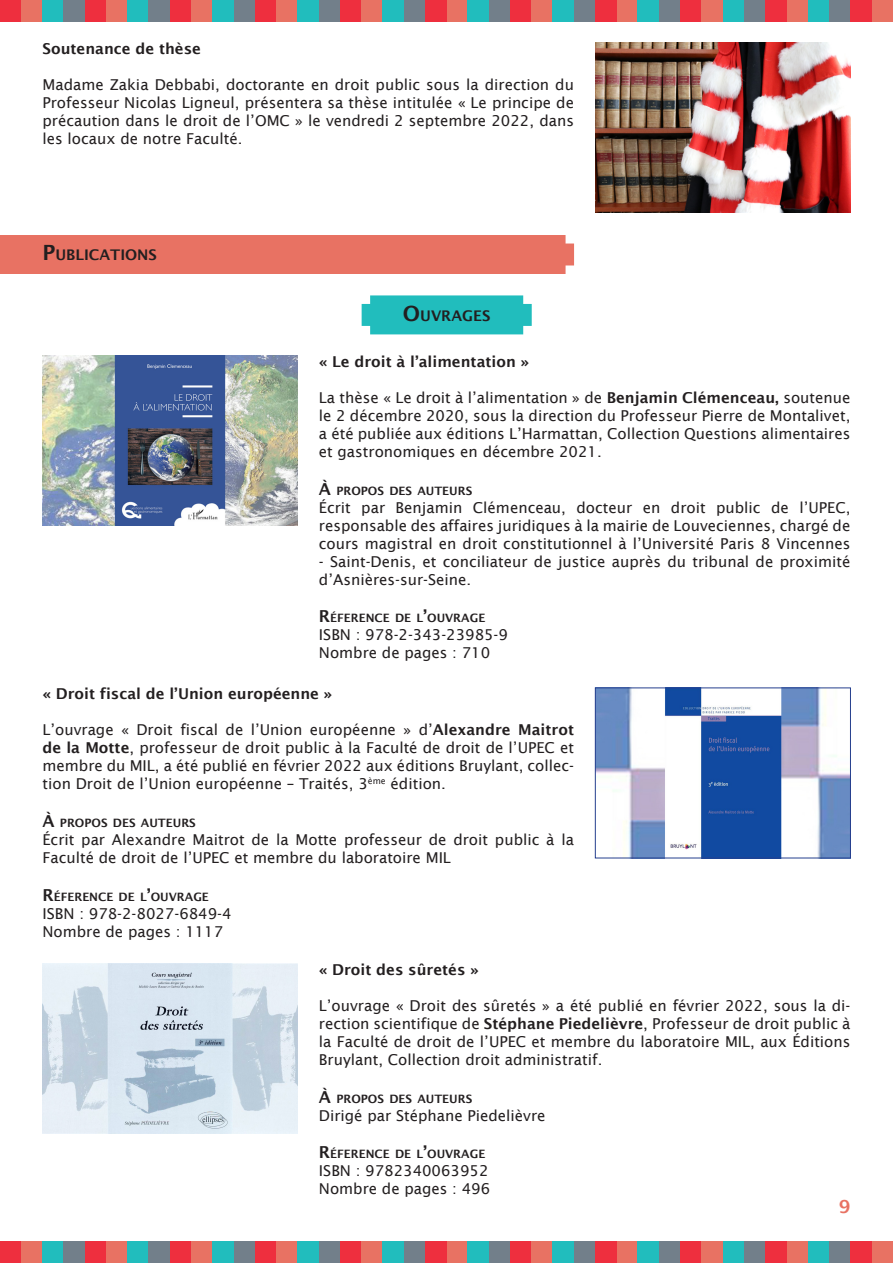
<style>
.page{position:relative;width:893px;height:1263px;background:#fff}
.page>*{position:absolute;margin:0;border:0;box-sizing:border-box;transform-origin:0 0}
.t1{font:600 18px "Lucida Sans";color:#e87263}
.t2{font:15px/18px "Lucida Sans";color:#231f20;text-align:justify}
.t3{font:600 15px "Lucida Sans";color:#231f20}
.t4{font:600 14.7px "Lucida Sans";color:#231f20}
.t5{font:600 11.55px "Lucida Sans";color:#231f20}
.s1{font-size:21px}
.s2{font-weight:600}
.s3{font-size:16.5px}
</style>
<div class="page">
<div style="left:0;top:0;width:21px;height:21px;background:#ee2f3e"></div>
<div style="left:21px;top:0;width:22px;height:21px;background:#e87263"></div>
<div style="left:446px;top:0;width:22px;height:21px;background:#e87263"></div>
<div style="left:617px;top:0;width:21px;height:21px;background:#e87263"></div>
<div style="left:43px;top:0;width:21px;height:21px;background:#21bdbd"></div>
<div style="left:468px;top:0;width:21px;height:21px;background:#21bdbd"></div>
<div style="left:638px;top:0;width:21px;height:21px;background:#21bdbd"></div>
<div style="left:64px;top:0;width:21px;height:21px;background:#727f8a"></div>
<div style="left:489px;top:0;width:21px;height:21px;background:#727f8a"></div>
<div style="left:659px;top:0;width:21px;height:21px;background:#727f8a"></div>
<div style="left:85px;top:0;width:21px;height:21px;background:#ee2f3e"></div>
<div style="left:510px;top:0;width:21px;height:21px;background:#ee2f3e"></div>
<div style="left:680px;top:0;width:22px;height:21px;background:#ee2f3e"></div>
<div style="left:106px;top:0;width:22px;height:21px;background:#e87263"></div>
<div style="left:531px;top:0;width:22px;height:21px;background:#e87263"></div>
<div style="left:702px;top:0;width:21px;height:21px;background:#e87263"></div>
<div style="left:787px;top:0;width:21px;height:21px;background:#e87263"></div>
<div style="left:872px;top:0;width:21px;height:21px;background:#e87263"></div>
<div style="left:128px;top:0;width:21px;height:21px;background:#21bdbd"></div>
<div style="left:553px;top:0;width:21px;height:21px;background:#21bdbd"></div>
<div style="left:723px;top:0;width:21px;height:21px;background:#21bdbd"></div>
<div style="left:808px;top:0;width:21px;height:21px;background:#21bdbd"></div>
<div style="left:149px;top:0;width:21px;height:21px;background:#727f8a"></div>
<div style="left:574px;top:0;width:21px;height:21px;background:#727f8a"></div>
<div style="left:744px;top:0;width:21px;height:21px;background:#727f8a"></div>
<div style="left:829px;top:0;width:21px;height:21px;background:#727f8a"></div>
<div style="left:170px;top:0;width:21px;height:21px;background:#ee2f3e"></div>
<div style="left:595px;top:0;width:22px;height:21px;background:#ee2f3e"></div>
<div style="left:765px;top:0;width:22px;height:21px;background:#ee2f3e"></div>
<div style="left:850px;top:0;width:22px;height:21px;background:#ee2f3e"></div>
<div style="left:191px;top:0;width:22px;height:21px;background:#e87263"></div>
<div style="left:213px;top:0;width:21px;height:21px;background:#21bdbd"></div>
<div style="left:234px;top:0;width:21px;height:21px;background:#727f8a"></div>
<div style="left:255px;top:0;width:21px;height:21px;background:#ee2f3e"></div>
<div style="left:276px;top:0;width:22px;height:21px;background:#e87263"></div>
<div style="left:298px;top:0;width:21px;height:21px;background:#21bdbd"></div>
<div style="left:319px;top:0;width:21px;height:21px;background:#727f8a"></div>
<div style="left:340px;top:0;width:21px;height:21px;background:#ee2f3e"></div>
<div style="left:361px;top:0;width:22px;height:21px;background:#e87263"></div>
<div style="left:383px;top:0;width:21px;height:21px;background:#21bdbd"></div>
<div style="left:404px;top:0;width:21px;height:21px;background:#727f8a"></div>
<div style="left:425px;top:0;width:21px;height:21px;background:#ee2f3e"></div>
<div style="left:0;top:1242px;width:21px;height:21px;background:#ee2f3e"></div>
<div style="left:21px;top:1242px;width:22px;height:21px;background:#e87263"></div>
<div style="left:446px;top:1242px;width:22px;height:21px;background:#e87263"></div>
<div style="left:617px;top:1242px;width:21px;height:21px;background:#e87263"></div>
<div style="left:43px;top:1242px;width:21px;height:21px;background:#21bdbd"></div>
<div style="left:468px;top:1242px;width:21px;height:21px;background:#21bdbd"></div>
<div style="left:638px;top:1242px;width:21px;height:21px;background:#21bdbd"></div>
<div style="left:64px;top:1242px;width:21px;height:21px;background:#727f8a"></div>
<div style="left:489px;top:1242px;width:21px;height:21px;background:#727f8a"></div>
<div style="left:659px;top:1242px;width:21px;height:21px;background:#727f8a"></div>
<div style="left:85px;top:1242px;width:21px;height:21px;background:#ee2f3e"></div>
<div style="left:510px;top:1242px;width:21px;height:21px;background:#ee2f3e"></div>
<div style="left:680px;top:1242px;width:22px;height:21px;background:#ee2f3e"></div>
<div style="left:106px;top:1242px;width:22px;height:21px;background:#e87263"></div>
<div style="left:531px;top:1242px;width:22px;height:21px;background:#e87263"></div>
<div style="left:702px;top:1242px;width:21px;height:21px;background:#e87263"></div>
<div style="left:787px;top:1242px;width:21px;height:21px;background:#e87263"></div>
<div style="left:872px;top:1242px;width:21px;height:21px;background:#e87263"></div>
<div style="left:128px;top:1242px;width:21px;height:21px;background:#21bdbd"></div>
<div style="left:553px;top:1242px;width:21px;height:21px;background:#21bdbd"></div>
<div style="left:723px;top:1242px;width:21px;height:21px;background:#21bdbd"></div>
<div style="left:808px;top:1242px;width:21px;height:21px;background:#21bdbd"></div>
<div style="left:149px;top:1242px;width:21px;height:21px;background:#727f8a"></div>
<div style="left:574px;top:1242px;width:21px;height:21px;background:#727f8a"></div>
<div style="left:744px;top:1242px;width:21px;height:21px;background:#727f8a"></div>
<div style="left:829px;top:1242px;width:21px;height:21px;background:#727f8a"></div>
<div style="left:170px;top:1242px;width:21px;height:21px;background:#ee2f3e"></div>
<div style="left:595px;top:1242px;width:22px;height:21px;background:#ee2f3e"></div>
<div style="left:765px;top:1242px;width:22px;height:21px;background:#ee2f3e"></div>
<div style="left:850px;top:1242px;width:22px;height:21px;background:#ee2f3e"></div>
<div style="left:191px;top:1242px;width:22px;height:21px;background:#e87263"></div>
<div style="left:213px;top:1242px;width:21px;height:21px;background:#21bdbd"></div>
<div style="left:234px;top:1242px;width:21px;height:21px;background:#727f8a"></div>
<div style="left:255px;top:1242px;width:21px;height:21px;background:#ee2f3e"></div>
<div style="left:276px;top:1242px;width:22px;height:21px;background:#e87263"></div>
<div style="left:298px;top:1242px;width:21px;height:21px;background:#21bdbd"></div>
<div style="left:319px;top:1242px;width:21px;height:21px;background:#727f8a"></div>
<div style="left:340px;top:1242px;width:21px;height:21px;background:#ee2f3e"></div>
<div style="left:361px;top:1242px;width:22px;height:21px;background:#e87263"></div>
<div style="left:383px;top:1242px;width:21px;height:21px;background:#21bdbd"></div>
<div style="left:404px;top:1242px;width:21px;height:21px;background:#727f8a"></div>
<div style="left:425px;top:1242px;width:21px;height:21px;background:#ee2f3e"></div>
<div style="left:0;top:235px;width:574px;height:39px;background:#e87263"></div>
<img style="left:43px;top:355px;width:255px;height:170px">
<img style="left:597px;top:690px;width:252px;height:166px">
<div style="left:595px;top:688px;width:256px;height:170px;border:1px solid #253f8e"></div>
<img style="left:595px;top:43px;width:255px;height:170px">
<img style="left:43px;top:963px;width:255px;height:170px">
<svg style="left:362px;top:295px;width:170px;height:39px;background:#2dc0c0"></svg>
<p class="t3" style="left:43px;top:40px;width:160px">Soutenance de thèse</p>
<p class="t2" style="left:43px;top:76px;width:533px">Madame Zakia Debbabi, doctorante en droit public sous la direction du Professeur Nicolas Ligneul, présentera sa thèse intitulée « Le principe de précaution dans le droit de l’OMC » le vendredi 2 septembre 2022, dans les locaux de notre Faculté.</p>
<p class="t4" style="left:43px;top:247px;width:116px"><span class="s1">P</span>UBLICATIONS</p>
<p class="t4" style="left:403px;top:307px;width:89px"><span class="s1">O</span>UVRAGES</p>
<p class="t3" style="left:319px;top:353px;width:212px">« Le droit à l’alimentation »</p>
<p class="t2" style="left:319px;top:388px;width:533px">La thèse « Le droit à l’alimentation » de <span class="s2">Benjamin Clémenceau,</span> soutenue le 2 décembre 2020, sous la direction du Professeur Pierre de Montalivet, a été publiée aux éditions L’Harmattan, Collection Questions alimentaires et gastronomiques en décembre 2021.</p>
<p class="t5" style="left:319px;top:484px;width:155px"><span class="s3">À</span> PROPOS DES AUTEURS</p>
<p class="t2" style="left:319px;top:498px;width:533px">Écrit par Benjamin Clémenceau, docteur en droit public de l’UPEC, responsable des affaires juridiques à la mairie de Louveciennes, chargé de cours magistral en droit constitutionnel à l’Université Paris 8 Vincennes</p>
<p class="t2" style="left:319px;top:552px;width:533px">- Saint-Denis, et conciliateur de justice auprès du tribunal de proximité d’Asnières-sur-Seine.</p>
<p class="t5" style="left:319px;top:612px;width:166px"><span class="s3">R</span>ÉFERENCE DE L<span class="s3">’</span>OUVRAGE</p>
<p class="t2" style="left:319px;top:626px;width:191px">ISBN : 978-2-343-23985-9</p>
<p class="t2" style="left:319px;top:644px;width:173px">Nombre de pages : 710</p>
<p class="t3" style="left:43px;top:685px;width:291px">« Droit fiscal de l’Union européenne »</p>
<p class="t2" style="left:43px;top:721px;width:533px">L’ouvrage « Droit fiscal de l’Union européenne » d’<span class="s2">Alexandre Maitrot de la Motte</span>, professeur de droit public à la Faculté de droit de l’UPEC et membre du MIL, a été publié en février 2022 aux éditions Bruylant, collec&shy;tion Droit de l’Union européenne – Traités, 3<sup>ème</sup> édition.</p>
<p class="t5" style="left:43px;top:816px;width:155px"><span class="s3">À</span> PROPOS DES AUTEURS</p>
<p class="t2" style="left:43px;top:831px;width:533px">Écrit par Alexandre Maitrot de la Motte professeur de droit public à la<br>Faculté de droit de l’UPEC et membre du laboratoire MIL</p>
<p class="t5" style="left:43px;top:890px;width:166px"><span class="s3">R</span>ÉFERENCE DE L<span class="s3">’</span>OUVRAGE</p>
<p class="t2" style="left:43px;top:905px;width:191px">ISBN : 978-2-8027-6849-4</p>
<p class="t2" style="left:43px;top:923px;width:182px">Nombre de pages : 1117</p>
<p class="t3" style="left:319px;top:961px;width:161px">« Droit des sûretés »</p>
<p class="t2" style="left:319px;top:996px;width:533px">L’ouvrage « Droit des sûretés » a été publié en février 2022, sous la di&shy;rection scientifique de <span class="s2">Stéphane Piedelièvre</span>, Professeur de droit public à la Faculté de droit de l’UPEC et membre du laboratoire MIL, aux Éditions Bruylant, Collection droit administratif.</p>
<p class="t5" style="left:319px;top:1092px;width:155px"><span class="s3">À</span> PROPOS DES AUTEURS</p>
<p class="t2" style="left:319px;top:1106px;width:228px">Dirigé par Stéphane Piedelièvre</p>
<p class="t5" style="left:319px;top:1148px;width:166px"><span class="s3">R</span>ÉFERENCE DE L<span class="s3">’</span>OUVRAGE</p>
<p class="t2" style="left:319px;top:1162px;width:171px">ISBN : 9782340063952</p>
<p class="t2" style="left:319px;top:1180px;width:173px">Nombre de pages : 496</p>
<p class="t1" style="left:839px;top:1196px;width:13px">9</p>
</div>
